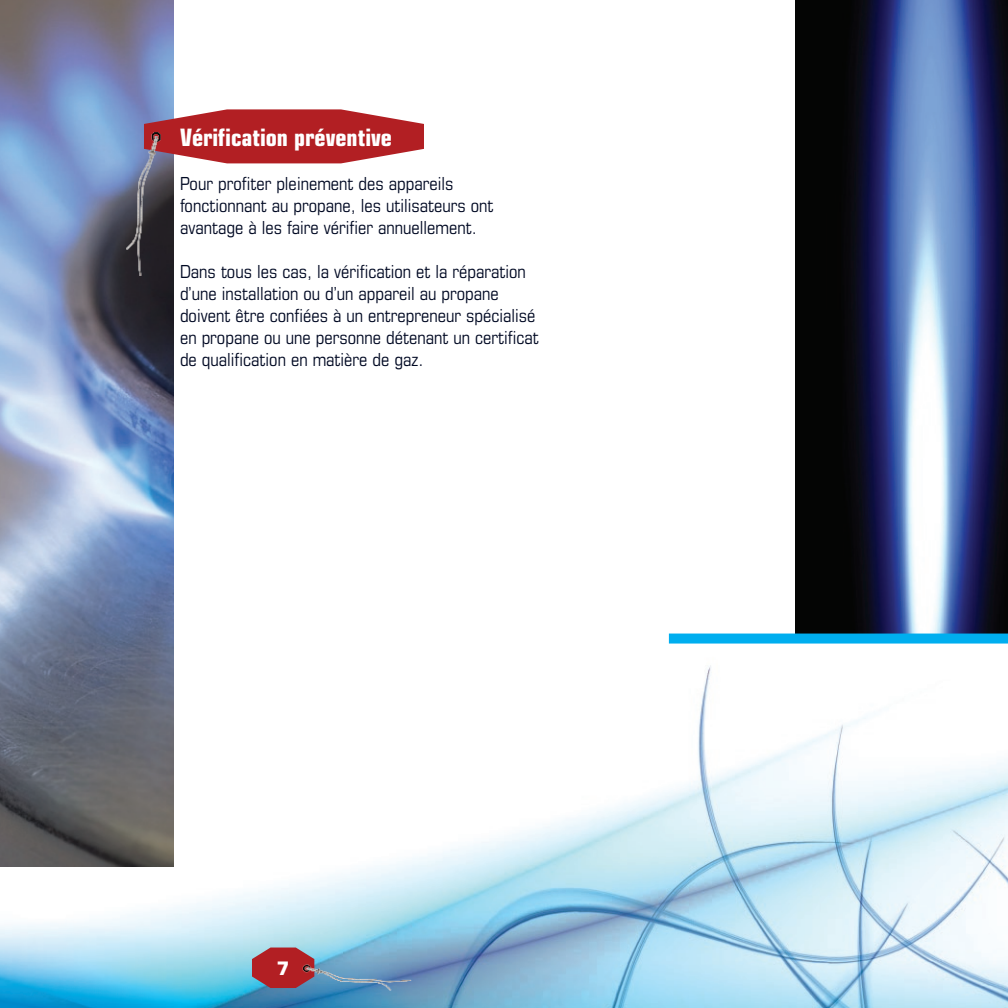
<style>
.page{position:relative;width:1008px;height:1008px;background:#fff}
.page>*{position:absolute;margin:0;border:0;box-sizing:border-box;transform-origin:0 0}
.t1{font:700 condensed 24px "Eurostile";color:#fff}
.t2{font:condensed 18px/22px "Eurostile";color:#000923}
.t3{font:700 18px "Eurostile";color:#fff}
</style>
<div class="page">
<img style="left:0;top:0;width:1008px;height:1008px">
<img style="left:0;top:0;width:174px;height:866px">
<img style="left:796px;top:0;width:212px;height:634px">
<div style="left:669px;top:634px;width:339px;height:10px;background:#00aeef"></div>
<svg style="left:141px;top:105px;width:286px;height:61px"></svg>
<img style="left:116px;top:128px;width:57px;height:152px">
<svg style="left:250px;top:944px;width:67px;height:46px;background:#a4535c"></svg>
<img style="left:300px;top:956px;width:113px;height:43px">
<h1 class="t1" style="left:180px;top:123px;width:214px">Vérification préventive</h1>
<p class="t2" style="left:180px;top:172px;width:315px">Pour profiter pleinement des appareils fonctionnant au propane, les utilisateurs ont avantage à les faire vérifier annuellement.</p>
<p class="t2" style="left:180px;top:260px;width:360px">Dans tous les cas, la vérification et la réparation d’une installation ou d’un appareil au propane doivent être confiées à un entrepreneur spécialisé en propane ou une personne détenant un certificat de qualification en matière de gaz.</p>
<p class="t3" style="left:277px;top:957px;width:14px">7</p>
</div>
